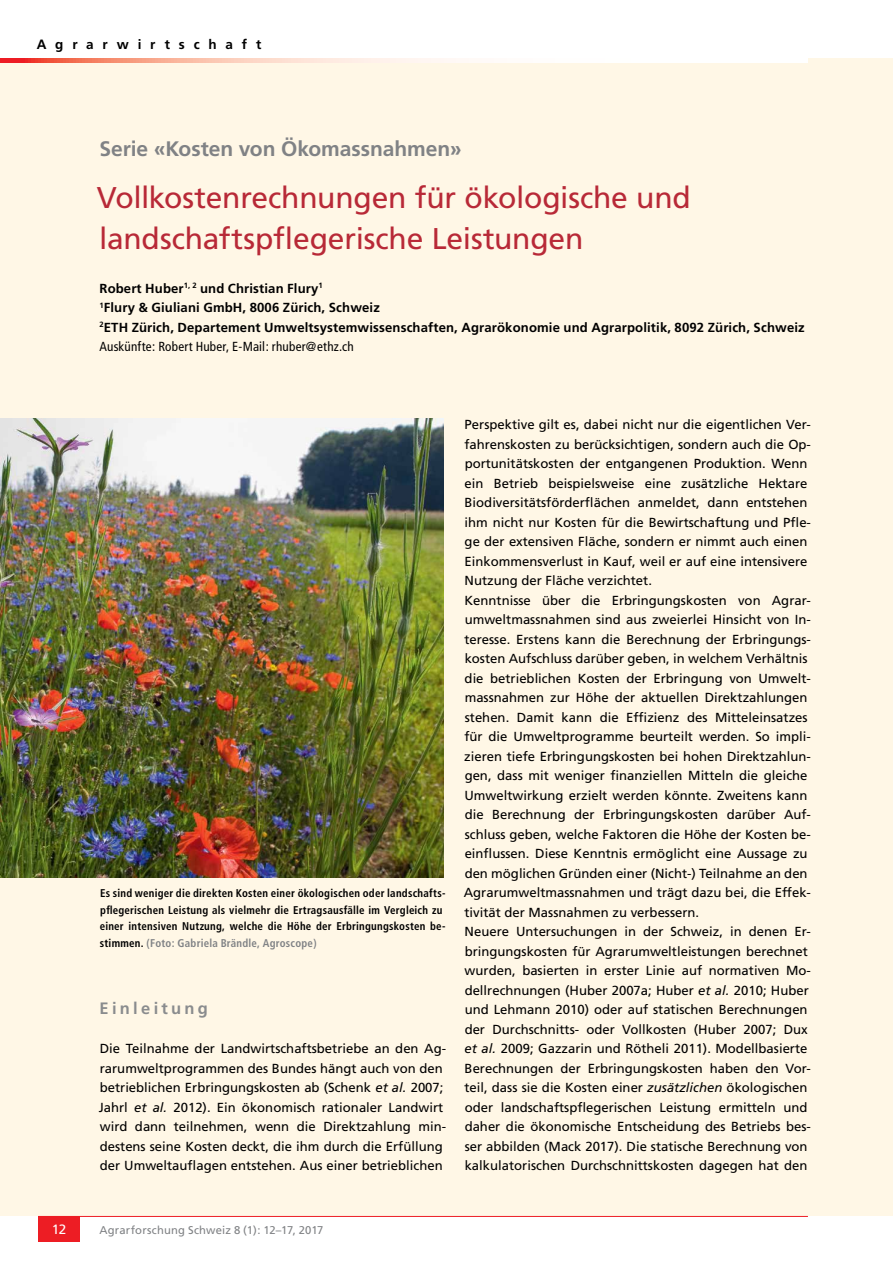
<style>
.page{position:relative;width:893px;height:1263px;background:#fff}
.page>*{position:absolute;margin:0;border:0;box-sizing:border-box;transform-origin:0 0}
.t1{font:30px/40.5px "Frutiger";letter-spacing:-.005em;color:#b82937}
.t2{font:700 21px "Frutiger";letter-spacing:-.005em;color:#808285}
.t3{font:700 16.5px "Frutiger";letter-spacing:.2em;color:#8a8c8e}
.t4{font:700 13.5px "Frutiger";letter-spacing:.655em;color:#000}
.t5{font:13.5px "Frutiger";color:#fff}
.t6{font:13.2px/19.5px "Frutiger";color:#000}
.t7{font:700 13.2px/19.5px "Frutiger";letter-spacing:.01em;color:#000}
.t8{font:700 condensed 11.25px/16.5px "Frutiger";letter-spacing:.02em;color:#000}
.t9{font:11.25px "Frutiger";letter-spacing:.015em;color:#808285}
.s1{font-weight:400;font-stretch:condensed}
.s2{color:#808285}
.s3{font-style:italic}
</style>
<div class="page">
<div style="left:0;top:58px;width:893px;height:1158px;background:#fff7e6"></div>
<hr style="left:38px;top:1216px;width:770px;height:1px;background:#ed1d24">
<div style="left:38px;top:1216px;width:42px;height:26px;background:#ed1d24"></div>
<svg style="left:0;top:58px;width:808px;height:5px"></svg>
<img style="left:0;top:419px;width:443px;height:459px">
<p class="t4" style="left:37px;top:36px;width:226px">Agrarwirtschaft</p>
<h2 class="t2" style="left:99px;top:136px;width:364px">Serie «Kosten von Ökomassnahmen»</h2>
<h1 class="t1" style="left:97px;top:177px;width:596px">Vollkostenrechnungen für ökologische und landschaftspflegerische Leistungen</h1>
<p class="t7" style="left:99px;top:278px;width:707px">Robert Huber<sup>1,</sup> <sup>2</sup> und Christian Flury<sup>1<br>1</sup>Flury &amp; Giuliani GmbH, 8006 Zürich, Schweiz<br><sup>2</sup>ETH Zürich, Departement Umweltsystemwissenschaften, Agrarökonomie und Agrarpolitik, 8092 Zürich, Schweiz <span class="s1">Auskünfte: Robert Huber, E-Mail: rhuber@ethz.ch</span></p>
<p class="t8" style="left:100px;top:885px;width:347px">Es sind weniger die direkten Kosten einer ökologischen oder landschafts&shy;pflegerischen Leistung als vielmehr die Ertragsausfälle im Vergleich zu einer intensiven Nutzung, welche die Höhe der Erbringungskosten be&shy;stimmen. <span class="s2">(Foto: Gabriela Brändle, Agroscope)</span></p>
<p class="t3" style="left:100px;top:999px;width:110px">Einleitung</p>
<p class="t6" style="left:99px;top:1039px;width:349px">Die Teilnahme der Landwirtschaftsbetriebe an den Ag&shy;rarumweltprogrammen des Bundes hängt auch von den betrieblichen Erbringungskosten ab (Schenk <span class="s3">et al.</span> 2007; Jahrl <span class="s3">et al.</span> 2012). Ein ökonomisch rationaler Landwirt wird dann teilnehmen, wenn die Direktzahlung min&shy;destens seine Kosten deckt, die ihm durch die Erfüllung der Umweltauflagen entstehen. Aus einer betrieblichen</p>
<p class="t6" style="left:464px;top:415px;width:349px">Perspektive gilt es, dabei nicht nur die eigentlichen Ver&shy;fahrenskosten zu berücksichtigen, sondern auch die Op&shy;portunitätskosten der entgangenen Produktion. Wenn ein Betrieb beispielsweise eine zusätzliche Hektare Biodiversitätsförderflächen anmeldet, dann entstehen ihm nicht nur Kosten für die Bewirtschaftung und Pfle&shy;ge der extensiven Fläche, sondern er nimmt auch einen Einkommensverlust in Kauf, weil er auf eine intensivere Nutzung der Fläche verzichtet.<br>Kenntnisse über die Erbringungskosten von Agrar&shy;umweltmassnahmen sind aus zweierlei Hinsicht von In&shy;teresse. Erstens kann die Berechnung der Erbringungs&shy;kosten Aufschluss darüber geben, in welchem Verhältnis die betrieblichen Kosten der Erbringung von Umwelt&shy;massnahmen zur Höhe der aktuellen Direktzahlungen stehen. Damit kann die Effizienz des Mitteleinsatzes für die Umweltprogramme beurteilt werden. So impli&shy;zieren tiefe Erbringungskosten bei hohen Direktzahlun&shy;gen, dass mit weniger finanziellen Mitteln die gleiche Umweltwirkung erzielt werden könnte. Zweitens kann die Berechnung der Erbringungskosten darüber Auf&shy;schluss geben, welche Faktoren die Höhe der Kosten be&shy;einflussen. Diese Kenntnis ermöglicht eine Aussage zu den möglichen Gründen einer (Nicht-) Teilnahme an den Agrarumweltmassnahmen und trägt dazu bei, die Effek&shy;tivität der Massnahmen zu verbessern.<br>Neuere Untersuchungen in der Schweiz, in denen Er&shy;bringungskosten für Agrarumweltleistungen berechnet wurden, basierten in erster Linie auf normativen Mo&shy;dellrechnungen (Huber 2007a; Huber <span class="s3">et al.</span> 2010; Huber und Lehmann 2010) oder auf statischen Berechnungen der Durchschnitts- oder Vollkosten (Huber 2007; Dux <span class="s3">et al.</span> 2009; Gazzarin und Rötheli 2011). Modellbasierte Berechnungen der Erbringungskosten haben den Vor&shy;teil, dass sie die Kosten einer <span class="s3">zusätzlichen</span> ökologischen oder landschaftspflegerischen Leistung ermitteln und daher die ökonomische Entscheidung des Betriebs bes&shy;ser abbilden (Mack 2017). Die statische Berechnung von kalkulatorischen Durchschnittskosten dagegen hat den</p>
<p class="t5" style="left:52px;top:1221px;width:16px">12</p>
<p class="t9" style="left:99px;top:1223px;width:226px">Agrarforschung Schweiz 8 (1): 12–17, 2017</p>
</div>
